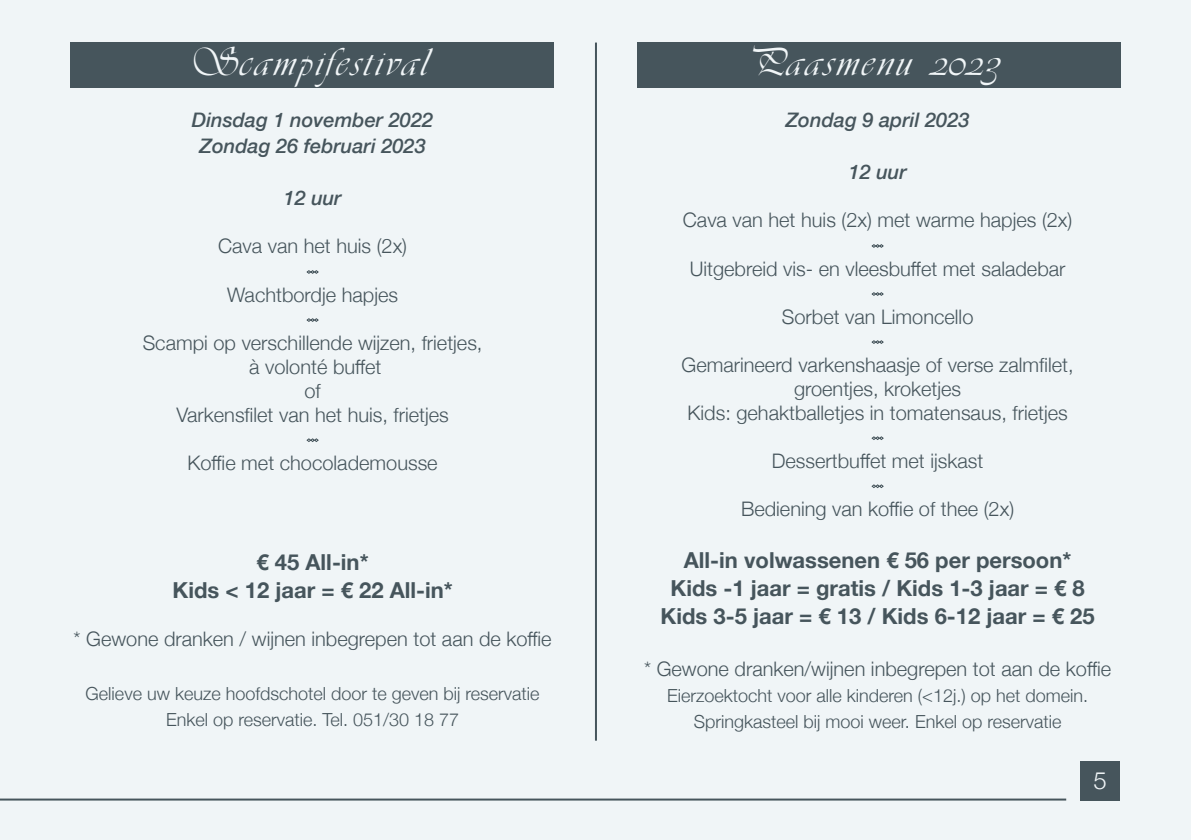
<style>
.page{position:relative;width:1191px;height:840px;background:#fff}
.page>*{position:absolute;margin:0;border:0;box-sizing:border-box;transform-origin:0 0}
.t1{font:40px "Vivaldi MN";letter-spacing:-.03em;color:#f0f5f7}
.t2{font:300 24px "Helvetica Neue";color:#f0f5f7}
.t3{font:700 22px/28px "Helvetica Neue";color:#46555c;text-align:center}
.t4{font:300 20px/24px "Helvetica Neue";color:#46555c;text-align:center}
.t5{font:italic 500 20px/26px "Helvetica Neue";color:#46555c;text-align:center}
.t6{font:300 18px/26px "Helvetica Neue";color:#46555c;text-align:center}
</style>
<div class="page">
<div style="left:0;top:0;width:1191px;height:839px;background:#f0f5f7"></div>
<div style="left:1080px;top:760px;width:40px;height:40px;background:#46555c"></div>
<hr style="left:0;top:798px;width:1066px;height:2px;background:#46555c">
<hr style="left:595px;top:43px;width:2px;height:697px;background:#46555c">
<div style="left:70px;top:43px;width:484px;height:45px;background:#46555c"></div>
<div style="left:636px;top:43px;width:484px;height:45px;background:#46555c"></div>
<svg style="left:871px;top:244px;width:12px;height:3px"></svg>
<svg style="left:871px;top:292px;width:12px;height:3px"></svg>
<svg style="left:871px;top:340px;width:12px;height:3px"></svg>
<svg style="left:871px;top:436px;width:12px;height:3px"></svg>
<svg style="left:871px;top:484px;width:12px;height:3px"></svg>
<svg style="left:307px;top:270px;width:11px;height:3px"></svg>
<svg style="left:307px;top:318px;width:11px;height:3px"></svg>
<svg style="left:307px;top:438px;width:11px;height:3px"></svg>
<h1 class="t1" style="left:194px;top:37px;width:239px">Scampifestival</h1>
<p class="t5" style="left:192px;top:106px;width:243px">Dinsdag 1 november 2022<br>Zondag 26 februari 2023</p>
<p class="t5" style="left:283px;top:184px;width:60px">12 uur</p>
<p class="t4" style="left:218px;top:233px;width:190px">Cava van het huis (2x)</p>
<p class="t4" style="left:227px;top:281px;width:172px">Wachtbordje hapjes</p>
<p class="t4" style="left:143px;top:329px;width:341px">Scampi op verschillende wijzen, frietjes, à volonté buffet<br>of<br>Varkensfilet van het huis, frietjes</p>
<p class="t4" style="left:187px;top:449px;width:252px">Koffie met chocolademousse</p>
<p class="t3" style="left:172px;top:548px;width:282px">€ 45 All-in*<br>Kids &lt; 12 jaar = € 22 All-in*</p>
<p class="t4" style="left:74px;top:625px;width:479px">* Gewone dranken / wijnen inbegrepen tot aan de koffie</p>
<p class="t6" style="left:86px;top:678px;width:455px">Gelieve uw keuze hoofdschotel door te geven bij reservatie<br>Enkel op reservatie. Tel. 051/30 18 77</p>
<h1 class="t1" style="left:753px;top:37px;width:251px">Paasmenu 2023</h1>
<p class="t5" style="left:785px;top:106px;width:185px">Zondag 9 april 2023</p>
<p class="t5" style="left:848px;top:158px;width:60px">12 uur</p>
<p class="t4" style="left:683px;top:207px;width:391px">Cava van het huis (2x) met warme hapjes (2x)</p>
<p class="t4" style="left:690px;top:255px;width:377px">Uitgebreid vis- en vleesbuffet met saladebar</p>
<p class="t4" style="left:782px;top:303px;width:193px">Sorbet van Limoncello</p>
<p class="t4" style="left:681px;top:351px;width:393px">Gemarineerd varkenshaasje of verse zalmfilet, groentjes, kroketjes<br>Kids: gehaktballetjes in tomatensaus, frietjes</p>
<p class="t4" style="left:772px;top:447px;width:213px">Dessertbuffet met ijskast</p>
<p class="t4" style="left:741px;top:495px;width:275px">Bediening van koffie of thee (2x)</p>
<p class="t3" style="left:660px;top:546px;width:435px">All-in volwassenen € 56 per persoon*<br>Kids -1 jaar = gratis / Kids 1-3 jaar = € 8<br>Kids 3-5 jaar = € 13 / Kids 6-12 jaar = € 25</p>
<p class="t4" style="left:644px;top:655px;width:468px">* Gewone dranken/wijnen inbegrepen tot aan de koffie</p>
<p class="t6" style="left:667px;top:680px;width:422px">Eierzoektocht voor alle kinderen (&lt;12j.) op het domein.<br>Springkasteel bij mooi weer. Enkel op reservatie</p>
<p class="t2" style="left:1093px;top:761px;width:15px">5</p>
</div>
